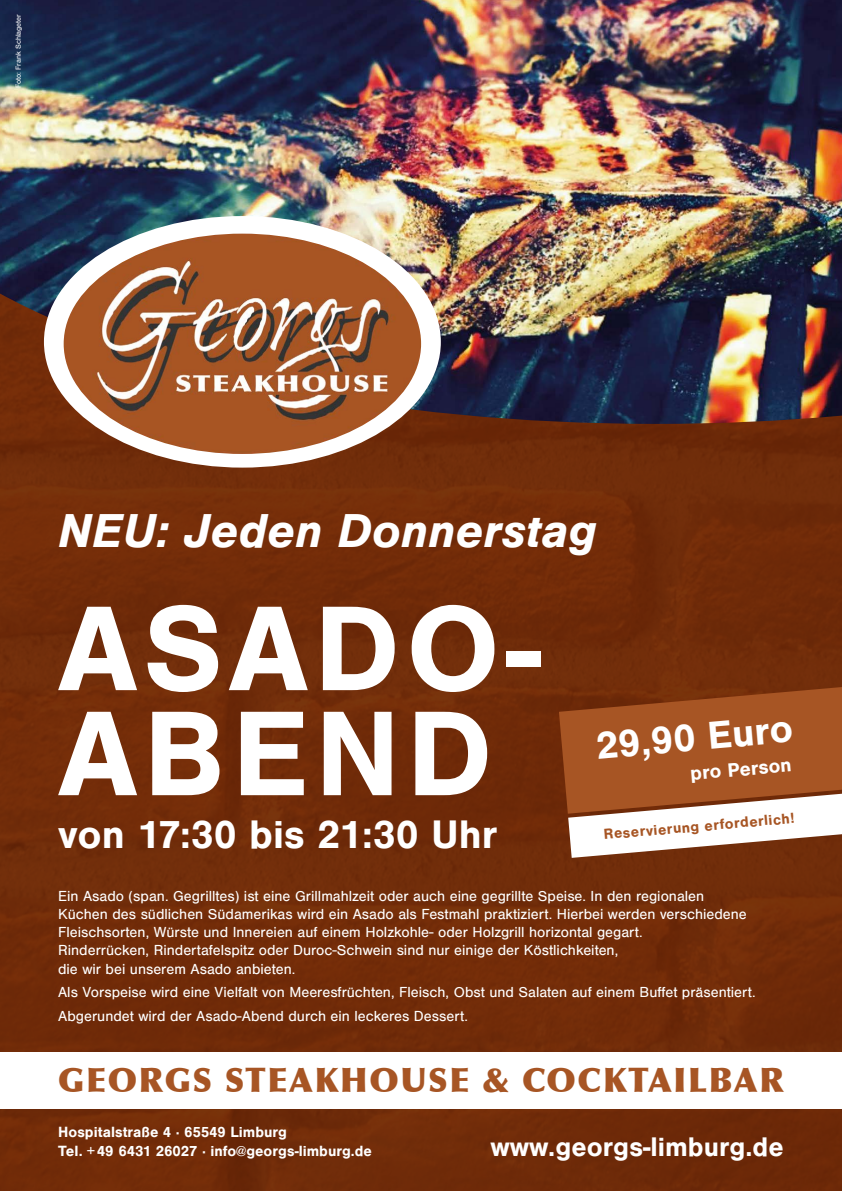
<style>
.page{position:relative;width:842px;height:1191px;background:#712c09}
.page>*{position:absolute;margin:0;border:0;box-sizing:border-box;transform-origin:0 0}
.t1{font:125px/105px "Sans CE Bold";letter-spacing:.05em;color:#fff}
.t2{font:italic 49px "Sans CE Bold";color:#fff}
.t3{font:41px "Sans CE Bold";color:#fff}
.t4{font:40px "Sans CE Bold";color:#fff}
.t5{font:900 33.7px "Optima";letter-spacing:.05em;color:#a75524}
.t6{font:27.7px "Sans CE Bold";color:#fff}
.t7{font:20px "Sans CE Bold";color:#fff}
.t8{font:15.2px/18.3px "Sans CE Bold";color:#fff}
.t9{font:15px/18px "Sans CE";color:#fff}
.t10{font:15px "Sans CE Bold";color:#a75524}
.t11{font:7.5px "Sans CE";color:#fff}
</style>
<div class="page">
<div style="left:0;top:1052px;width:842px;height:56px;background:#fff"></div>
<img style="left:0;top:0;width:842px;height:424px">
<svg style="left:559px;top:687px;width:283px;height:171px"></svg>
<div style="left:44px;top:216px;width:397px;height:251px;background:#fff;border-radius:50%"></div>
<img style="left:64px;top:234px;width:357px;height:220px">
<p class="t11" style="left:14px;top:88px;width:75px;rotate:-90deg">Foto: Frank Schlageter</p>
<h2 class="t2" style="left:58px;top:502px;width:540px">NEU: Jeden Donnerstag</h2>
<h1 class="t1" style="left:58px;top:597px;width:483px">ASADO-<br>ABEND</h1>
<h3 class="t3" style="left:58px;top:811px;width:441px">von 17:30 bis 21:30 Uhr</h3>
<h3 class="t4" style="left:594px;top:723px;width:199px;rotate:-5deg">29,90 Euro</h3>
<h3 class="t7" style="left:689px;top:762px;width:103px;rotate:-5deg">pro Person</h3>
<p class="t10" style="left:603px;top:826px;width:193px;rotate:-5deg">Reservierung erforderlich!</p>
<p class="t9" style="left:58px;top:887px;width:690px">Ein Asado (span. Gegrilltes) ist eine Grillmahlzeit oder auch eine gegrillte Speise. In den regionalen Küchen des südlichen Südamerikas wird ein Asado als Festmahl praktiziert. Hierbei werden verschiedene Fleischsorten, Würste und Innereien auf einem Holzkohle- oder Holzgrill horizontal gegart.<br>Rinderrücken, Rindertafelspitz oder Duroc-Schwein sind nur einige der Köstlichkeiten,<br>die wir bei unserem Asado anbieten.</p>
<p class="t9" style="left:58px;top:980px;width:699px;line-height:23.7px">Als Vorspeise wird eine Vielfalt von Meeresfrüchten, Fleisch, Obst und Salaten auf einem Buffet präsentiert.<br>Abgerundet wird der Asado-Abend durch ein leckeres Dessert.</p>
<h3 class="t5" style="left:58px;top:1060px;width:727px">GEORGS STEAKHOUSE &amp; COCKTAILBAR</h3>
<p class="t8" style="left:58px;top:1123px;width:315px">Hospitalstraße 4 · 65549 Limburg<br>Tel. +49 6431 26027 · info@georgs-limburg.de</p>
<h3 class="t6" style="left:490px;top:1130px;width:295px">www.georgs-limburg.de</h3>
</div>
